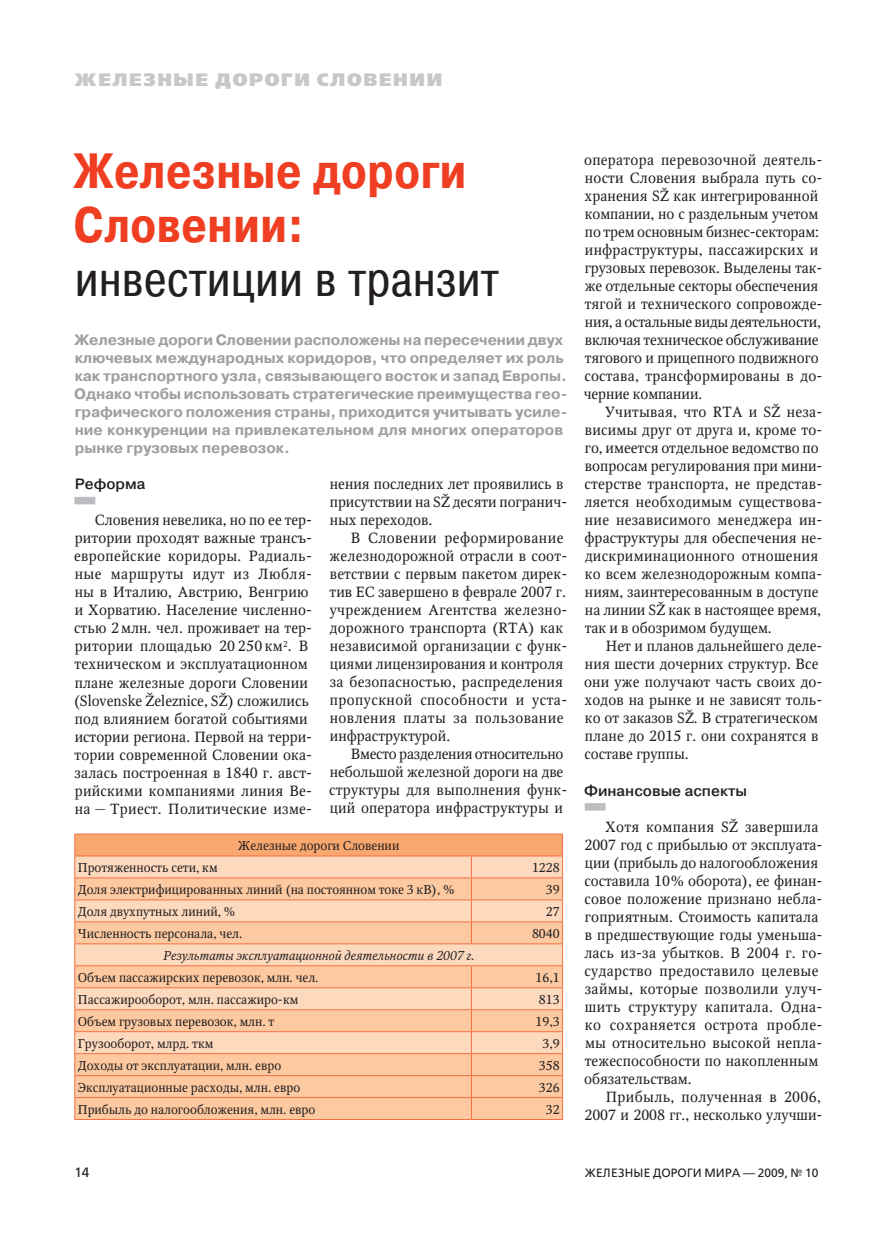
<style>
.page{position:relative;width:893px;height:1234px;background:#fff}
.page>*{position:absolute;margin:0;border:0;box-sizing:border-box;transform-origin:0 0}
.t1{font:700 49.5px/54px "Pragmatica Cond";color:#ef3e22}
.t2{font:49.5px "Pragmatica Cond";color:#231f20}
.t3{font:800 18px "Free Set";letter-spacing:.09em;color:#c7c8ca}
.t4{font:700 15px/18px "Pragmatica";letter-spacing:-.005em;color:#9d9fa2}
.t5{font:500 15px "Pragmatica";color:#231f20}
.t6{font:14.7px/18px "Octava";letter-spacing:.01em;color:#231f20}
.t7{font:13.5px "Free Set";color:#231f20}
.t8{font:12.75px "Octava";color:#231f20}
.t9{font:italic 12.75px "Octava";color:#231f20}
.t10{font:12px "Free Set";letter-spacing:.01em;color:#231f20}
</style>
<div class="page">
<div style="left:74px;top:496px;width:21px;height:8px;background:#bcbdc0"></div>
<div style="left:585px;top:802px;width:21px;height:8px;background:#bcbdc0"></div>
<div style="left:75px;top:833px;width:488px;height:22px;background:#f9a86f"></div>
<div style="left:75px;top:856px;width:487px;height:21px;background:#fdd9bd"></div>
<svg style="left:75px;top:878px;width:487px;height:240px;background:#fccca8"></svg>
<svg style="left:471px;top:856px;width:1px;height:87px"></svg>
<svg style="left:471px;top:966px;width:1px;height:152px"></svg>
<hr style="left:74px;top:943px;width:397px;height:1px;background:#f36f42">
<hr style="left:74px;top:965px;width:397px;height:1px;background:#f36f42">
<hr style="left:471px;top:943px;width:92px;height:1px;background:#f36f42">
<hr style="left:471px;top:965px;width:92px;height:1px;background:#f36f42">
<hr style="left:74px;top:833px;width:397px;height:1px;background:#f36f42">
<hr style="left:471px;top:833px;width:92px;height:1px;background:#f36f42">
<hr style="left:74px;top:855px;width:397px;height:1px;background:#f36f42">
<hr style="left:471px;top:855px;width:92px;height:1px;background:#f36f42">
<hr style="left:74px;top:877px;width:397px;height:1px;background:#f36f42">
<hr style="left:471px;top:877px;width:92px;height:1px;background:#f36f42">
<hr style="left:74px;top:899px;width:397px;height:1px;background:#f36f42">
<hr style="left:471px;top:899px;width:92px;height:1px;background:#f36f42">
<hr style="left:74px;top:921px;width:397px;height:1px;background:#f36f42">
<hr style="left:471px;top:921px;width:92px;height:1px;background:#f36f42">
<hr style="left:74px;top:987px;width:397px;height:1px;background:#f36f42">
<hr style="left:471px;top:987px;width:92px;height:1px;background:#f36f42">
<hr style="left:74px;top:1009px;width:397px;height:1px;background:#f36f42">
<hr style="left:471px;top:1009px;width:92px;height:1px;background:#f36f42">
<hr style="left:74px;top:1031px;width:397px;height:1px;background:#f36f42">
<hr style="left:471px;top:1031px;width:92px;height:1px;background:#f36f42">
<hr style="left:74px;top:1052px;width:397px;height:1px;background:#f36f42">
<hr style="left:74px;top:1074px;width:397px;height:1px;background:#f36f42">
<hr style="left:74px;top:1096px;width:397px;height:1px;background:#f36f42">
<svg style="left:74px;top:834px;width:1px;height:284px"></svg>
<hr style="left:74px;top:1118px;width:397px;height:1px;background:#f36f42">
<hr style="left:471px;top:1052px;width:92px;height:1px;background:#f36f42">
<hr style="left:471px;top:1074px;width:92px;height:1px;background:#f36f42">
<hr style="left:471px;top:1096px;width:92px;height:1px;background:#f36f42">
<svg style="left:562px;top:834px;width:1px;height:284px"></svg>
<hr style="left:471px;top:1118px;width:92px;height:1px;background:#f36f42">
<p class="t3" style="left:74px;top:68px;width:369px">Железные дороги Словении</p>
<h1 class="t1" style="left:73px;top:147px;width:395px">Железные дороги<br>Словении:</h1>
<h1 class="t2" style="left:75px;top:248px;width:426px">инвестиции в транзит</h1>
<p class="t4" style="left:74px;top:331px;width:495px">Железные дороги Словении расположены на пересечении двух ключевых международных коридоров, что определяет их роль как транспортного узла, связывающего восток и запад Европы.<br>Однако чтобы использовать стратегические преимущества гео&shy;графического положения страны, приходится учитывать усиле&shy;ние конкуренции на привлекательном для многих операторов рынке грузовых перевозок.</p>
<p class="t5" style="left:75px;top:474px;width:72px">Реформа</p>
<p class="t6" style="left:74px;top:511px;width:240px;text-indent:21px">Словения невелика, но по ее тер&shy;ритории проходят важные трансъ&shy;европейские коридоры. Радиаль&shy;ные маршруты идут из Любля&shy;ны в Италию, Австрию, Венгрию и Хорватию. Население численно&shy;стью 2млн. чел. проживает на тер&shy;ритории площадью 20 250 км<sup>2</sup>. В техническом и эксплуатационном плане железные дороги Словении (Slovenske Železnice, SŽ) сложились под влиянием богатой событиями истории региона. Первой на терри&shy;тории современной Словении ока&shy;залась построенная в 1840 г. авст&shy;рийскими компаниями линия Ве&shy;на — Триест. Политические изме-</p>
<p class="t6" style="left:330px;top:475px;width:239px">нения последних лет проявились в присутствии на SŽ десяти погранич&shy;ных переходов.</p>
<p class="t6" style="left:330px;top:529px;width:239px;text-indent:21px">В Словении реформирование железнодорожной отрасли в соот&shy;ветствии с первым пакетом дирек&shy;тив ЕС завершено в феврале 2007 г. учреждением Агентства железно&shy;дорожного транспорта (RTA) как независимой организации с функ&shy;циями лицензирования и контроля за безопасностью, распределения пропускной способности и уста&shy;новления платы за пользование инфраструктурой.</p>
<p class="t6" style="left:329px;top:745px;width:240px;text-indent:21px">Вместо разделения относительно небольшой железной дороги на две структуры для выполнения функ&shy;ций оператора инфраструктуры и</p>
<p class="t8" style="left:238px;top:837px;width:163px">Железные дороги Словении</p>
<p class="t8" style="left:78px;top:859px;width:141px">Протяженность сети, км</p>
<p class="t8" style="left:532px;top:859px;width:29px">1228</p>
<p class="t8" style="left:78px;top:881px;width:378px">Доля электрифицированных линий (на постоянном токе 3 кВ), %</p>
<p class="t8" style="left:546px;top:881px;width:15px">39</p>
<p class="t8" style="left:78px;top:903px;width:159px">Доля двухпутных линий, %</p>
<p class="t8" style="left:546px;top:903px;width:15px">27</p>
<p class="t8" style="left:78px;top:925px;width:166px">Численность персонала, чел.</p>
<p class="t8" style="left:532px;top:925px;width:29px">8040</p>
<p class="t9" style="left:163px;top:947px;width:312px">Результаты эксплуатационной деятельности в 2007 г.</p>
<p class="t8" style="left:78px;top:969px;width:242px">Объем пассажирских перевозок, млн. чел.</p>
<p class="t8" style="left:536px;top:969px;width:25px">16,1</p>
<p class="t8" style="left:78px;top:991px;width:222px">Пассажирооборот, млн. пассажиро-км</p>
<p class="t8" style="left:539px;top:991px;width:22px">813</p>
<p class="t8" style="left:78px;top:1013px;width:198px">Объем грузовых перевозок, млн. т</p>
<p class="t8" style="left:536px;top:1013px;width:25px">19,3</p>
<p class="t8" style="left:78px;top:1035px;width:137px">Грузооборот, млрд. ткм</p>
<p class="t8" style="left:542px;top:1035px;width:19px">3,9</p>
<p class="t8" style="left:78px;top:1057px;width:205px">Доходы от эксплуатации, млн. евро</p>
<p class="t8" style="left:539px;top:1057px;width:22px">358</p>
<p class="t8" style="left:78px;top:1078px;width:224px">Эксплуатационные расходы, млн. евро</p>
<p class="t8" style="left:539px;top:1078px;width:22px">326</p>
<p class="t8" style="left:78px;top:1100px;width:239px">Прибыль до налогообложения, млн. евро</p>
<p class="t8" style="left:546px;top:1100px;width:15px">32</p>
<p class="t6" style="left:584px;top:151px;width:240px">оператора перевозочной деятель&shy;ности Словения выбрала путь со&shy;хранения SŽ как интегрированной компании, но с раздельным учетом по трем основным бизнес-секторам: инфраструктуры, пассажирских и грузовых перевозок. Выделены так&shy;же отдельные секторы обеспечения тягой и технического сопровожде&shy;ния, а остальные виды деятельности, включая техническое обслуживание тягового и прицепного подвижного состава, трансформированы в до&shy;черние компании.</p>
<p class="t6" style="left:584px;top:403px;width:240px;text-indent:21px">Учитывая, что RTA и SŽ неза&shy;висимы друг от друга и, кроме то&shy;го, имеется отдельное ведомство по вопросам регулирования при мини&shy;стерстве транспорта, не представ&shy;ляется необходимым существова&shy;ние независимого менеджера ин&shy;фраструктуры для обеспечения не&shy;дискриминационного отношения ко всем железнодорожным компа&shy;ниям, заинтересованным в доступе на линии SŽ как в настоящее время, так и в обозримом будущем.</p>
<p class="t6" style="left:584px;top:637px;width:240px;text-indent:22px">Нет и планов дальнейшего деле&shy;ния шести дочерних структур. Все они уже получают часть своих до&shy;ходов на рынке и не зависят толь&shy;ко от заказов SŽ. В стратегическом плане до 2015 г. они сохранятся в составе группы.</p>
<p class="t5" style="left:584px;top:780px;width:164px">Финансовые аспекты</p>
<p class="t6" style="left:584px;top:817px;width:240px;text-indent:21px">Хотя компания SŽ завершила<br>2007 год с прибылью от эксплуата&shy;ции (прибыль до налогообложения составила 10% оборота), ее финан&shy;совое положение признано небла&shy;гоприятным. Стоимость капитала в предшествующие годы уменьша&shy;лась из‑за убытков. В 2004 г. го&shy;сударство предоставило целевые займы, которые позволили улуч&shy;шить структуру капитала. Одна&shy;ко сохраняется острота пробле&shy;мы относительно высокой непла&shy;тежеспособности по накопленным обязательствам.</p>
<p class="t6" style="left:584px;top:1087px;width:240px;text-align:right">Прибыль, полученная в 2006,<br>2007 и 2008 гг., несколько улучши-</p>
<p class="t7" style="left:74px;top:1163px;width:17px">14</p>
<p class="t10" style="left:585px;top:1165px;width:235px">Железные дороги мира — 2009, № 10</p>
</div>
